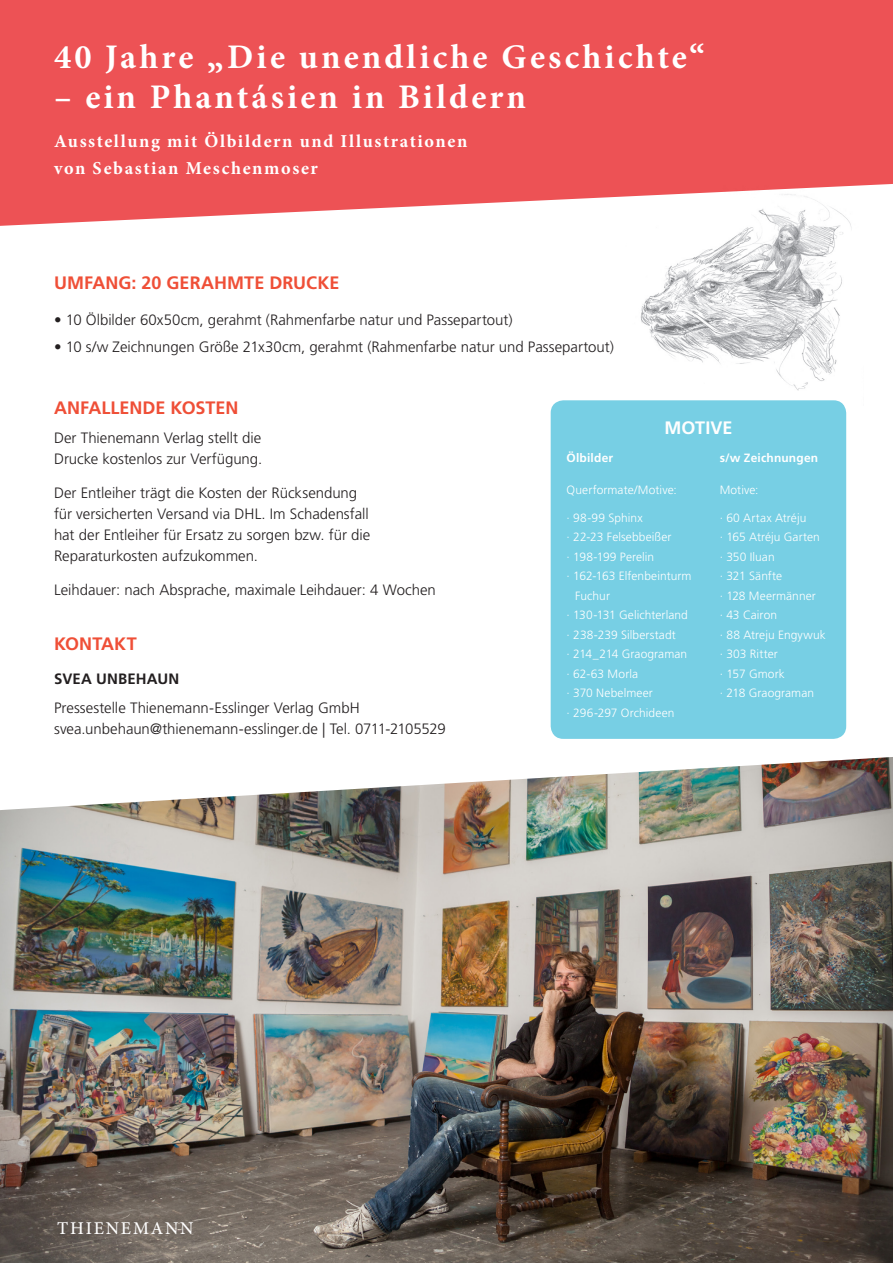
<style>
.page{position:relative;width:893px;height:1263px;background:#fff}
.page>*{position:absolute;margin:0;border:0;box-sizing:border-box;transform-origin:0 0}
.t1{font:700 34.5px "Minion Pro";letter-spacing:.09em;color:#fff}
.t2{font:700 18.15px/26.4px "Minion Pro";letter-spacing:.09em;color:#fff}
.t3{font:700 18px "Frutiger LT Std";color:#ef4f37}
.t4{font:500 18px "Minion Pro";letter-spacing:.1em;color:#fff}
.t5{font:700 18px "Frutiger LT Std";color:#fff}
.t6{font:300 15px/21px "Frutiger LT Std";color:#231f20}
.t7{font:700 15px "Frutiger LT Std";letter-spacing:.01em;color:#231f20}
.t8{font:300 12px/19.5px "Frutiger LT Std";letter-spacing:.005em;color:#fff}
.t9{font:700 12px "Frutiger LT Std";letter-spacing:.015em;color:#fff}
</style>
<div class="page">
<div style="left:0;top:0;width:893px;height:226px;background:#ed5255"></div>
<img style="left:0;top:757px;width:893px;height:506px">
<div style="left:551px;top:400px;width:295px;height:339px;background:#77cfe4;border-radius:13px"></div>
<img style="left:626px;top:174px;width:238px;height:232px">
<h1 class="t1" style="left:54px;top:32px;width:652px">40 Jahre „Die unendliche Geschichte“</h1>
<h1 class="t1" style="left:54px;top:73px;width:473px">– ein Phantásien in Bildern</h1>
<p class="t2" style="left:54px;top:128px;width:415px">Ausstellung mit Ölbildern und Illustrationen von Sebastian Meschenmoser</p>
<p class="t3" style="left:54px;top:272px;width:287px">UMFANG: 20 GERAHMTE DRUCKE</p>
<p class="t6" style="left:54px;top:309px;width:460px">• 10 Ölbilder 60x50cm, gerahmt (Rahmenfarbe natur und Passepartout)</p>
<p class="t6" style="left:54px;top:336px;width:562px">• 10 s/w Zeichnungen Größe 21x30cm, gerahmt (Rahmenfarbe natur und Passepartout)</p>
<p class="t3" style="left:54px;top:397px;width:186px">ANFALLENDE KOSTEN</p>
<p class="t6" style="left:54px;top:428px;width:210px">Der Thienemann Verlag stellt die<br>Drucke kostenlos zur Verfügung.</p>
<p class="t6" style="left:54px;top:483px;width:318px">Der Entleiher trägt die Kosten der Rücksendung für versicherten Versand via DHL. Im Schadensfall hat der Entleiher für Ersatz zu sorgen bzw. für die Reparaturkosten aufzukommen.</p>
<p class="t6" style="left:54px;top:579px;width:383px">Leihdauer: nach Absprache, maximale Leihdauer: 4 Wochen</p>
<p class="t3" style="left:54px;top:633px;width:84px">KONTAKT</p>
<p class="t7" style="left:54px;top:670px;width:127px">SVEA UNBEHAUN</p>
<p class="t6" style="left:54px;top:698px;width:393px">Pressestelle Thienemann-Esslinger Verlag GmbH svea.unbehaun@thienemann-esslinger.de | Tel. 0711-2105529</p>
<p class="t5" style="left:664px;top:417px;width:70px">MOTIVE</p>
<p class="t9" style="left:567px;top:450px;width:48px">Ölbilder</p>
<p class="t8" style="left:567px;top:480px;width:112px">Querformate/Motive:</p>
<p class="t8" style="left:567px;top:508px;width:78px">· 98-99 Sphinx</p>
<p class="t8" style="left:567px;top:528px;width:106px">· 22-23 Felsebbeißer</p>
<p class="t8" style="left:567px;top:547px;width:89px">· 198-199 Perelin</p>
<p class="t8" style="left:567px;top:567px;width:126px">· 162-163 Elfenbeinturm</p>
<p class="t8" style="left:575px;top:586px;width:36px">Fuchur</p>
<p class="t8" style="left:567px;top:606px;width:123px">· 130-131 Gelichterland</p>
<p class="t8" style="left:567px;top:625px;width:111px">· 238-239 Silberstadt</p>
<p class="t8" style="left:567px;top:645px;width:122px">· 214_214 Graograman</p>
<p class="t8" style="left:567px;top:664px;width:73px">· 62-63 Morla</p>
<p class="t8" style="left:567px;top:684px;width:88px">· 370 Nebelmeer</p>
<p class="t8" style="left:567px;top:703px;width:109px">· 296-297 Orchideen</p>
<p class="t9" style="left:720px;top:450px;width:100px">s/w Zeichnungen</p>
<p class="t8" style="left:720px;top:480px;width:40px">Motive:</p>
<p class="t8" style="left:720px;top:508px;width:108px">· 60 Artax Atréju<br>· 165 Atréju Garten · 350 Iluan<br>· 321 Sänfte<br>· 128 Meermänner<br>· 43 Cairon<br>· 88 Atreju Engywuk · 303 Ritter<br>· 157 Gmork<br>· 218 Graograman</p>
<p class="t4" style="left:57px;top:1215px;width:138px">THIENEMANN</p>
</div>
